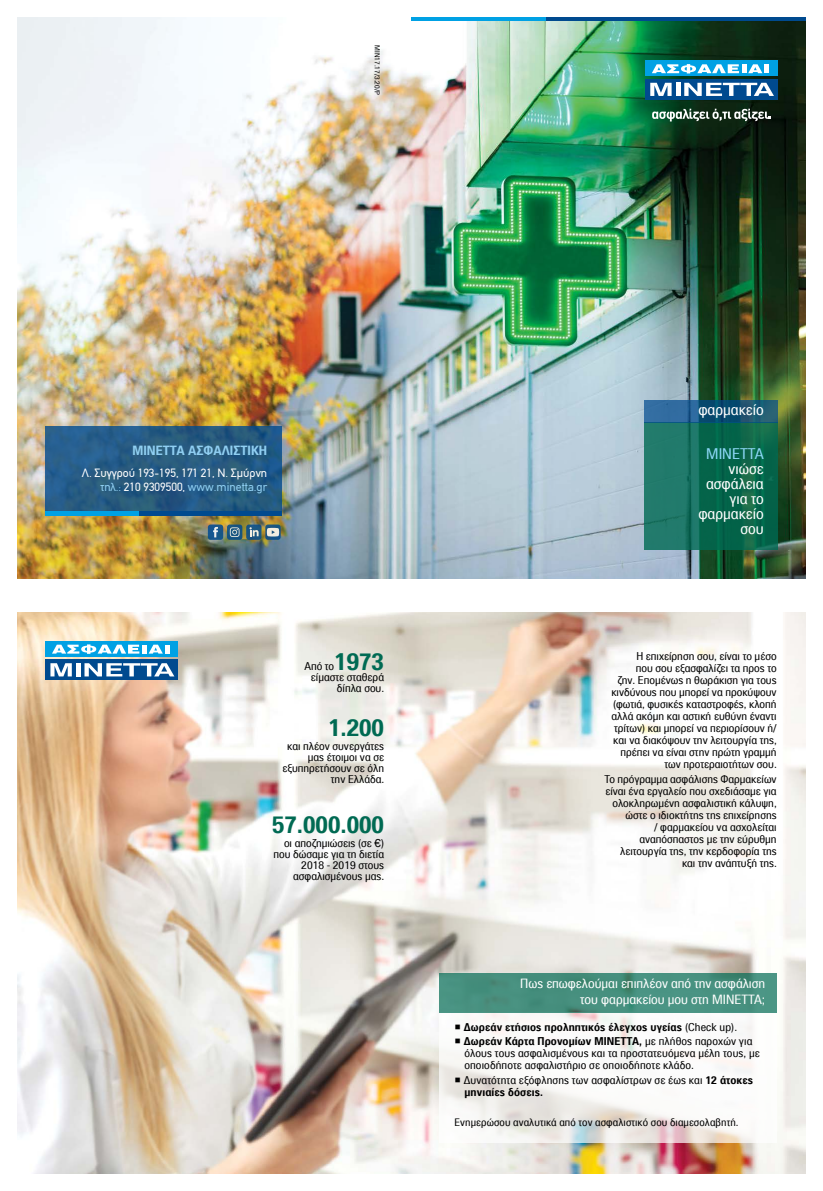
<style>
.page{position:relative;width:823px;height:1191px;background:#fff}
.page>*{position:absolute;margin:0;border:0;box-sizing:border-box;transform-origin:0 0}
.t1{font:700 24px "PF Paperback";color:#006a53}
.t2{font:15px/15px "PF Paperback";color:#fff;text-align:right}
.t3{font:15px "PF Paperback";color:#8ed8f8}
.t4{font:13px/15.6px "PF Paperback";color:#fff;text-align:right}
.t5{font:700 13px "PF Paperback";color:#90cff2}
.t6{font:12px/14px "PF Din Text";color:#fff;text-align:right}
.t7{font:11px/12px "PF Paperback";color:#000;text-align:right}
.t8{font:700 11px "PF Paperback";letter-spacing:.01em;color:#000}
.t9{font:10.5px "PF Paperback";letter-spacing:.01em;color:#000}
.t10{font:7px "PF Paperback";color:#000}
.s1{color:#90cff2}
.s2{font-weight:700;font-size:24px;color:#006a53}
.s3{font-family:"Minion Pro";font-weight:400;font-size:16px}
.s4{font-weight:400}
.s5{font-family:"Minion Pro";font-size:16px}
.s6{font-weight:700}
</style>
<div class="page">
<img style="left:17px;top:17px;width:788px;height:561px">
<svg style="left:643px;top:422px;width:134px;height:128px;background:#136e59"></svg>
<svg style="left:643px;top:400px;width:134px;height:22px;background:#1f5c84"></svg>
<hr style="left:411px;top:17px;width:135px;height:4px;background:#00a1e4">
<hr style="left:546px;top:17px;width:259px;height:4px;background:#004a8f">
<div style="left:645px;top:61px;width:131px;height:15px;background:#00a1e4"></div>
<svg style="left:652px;top:64px;width:110px;height:9px"></svg>
<div style="left:763px;top:64px;width:5px;height:9px;background:#fff"></div>
<div style="left:645px;top:79px;width:131px;height:21px;background:#004a8f"></div>
<svg style="left:650px;top:83px;width:21px;height:13px"></svg>
<div style="left:675px;top:83px;width:5px;height:13px;background:#fff"></div>
<svg style="left:684px;top:83px;width:89px;height:13px"></svg>
<svg style="left:651px;top:109px;width:119px;height:12px"></svg>
<img style="left:17px;top:612px;width:788px;height:562px">
<div style="left:45px;top:641px;width:133px;height:15px;background:#00a1e4"></div>
<svg style="left:52px;top:644px;width:117px;height:10px"></svg>
<div style="left:45px;top:659px;width:133px;height:21px;background:#004a8f"></div>
<svg style="left:50px;top:663px;width:22px;height:13px"></svg>
<div style="left:76px;top:663px;width:5px;height:13px;background:#fff"></div>
<svg style="left:84px;top:663px;width:90px;height:13px"></svg>
<svg style="left:438px;top:1012px;width:338px;height:130px"></svg>
<div style="left:438px;top:973px;width:338px;height:39px;background:#48917f"></div>
<svg style="left:45px;top:426px;width:237px;height:85px;background:#255a83"></svg>
<hr style="left:45px;top:511px;width:94px;height:4px;background:#00a1e4">
<hr style="left:139px;top:511px;width:143px;height:4px;background:#004a8f">
<div style="left:208px;top:524px;width:15px;height:16px;background:#15568c;border-radius:3px"></div>
<svg style="left:213px;top:527px;width:5px;height:10px"></svg>
<svg style="left:227px;top:524px;width:15px;height:16px"></svg>
<svg style="left:230px;top:527px;width:9px;height:10px"></svg>
<svg style="left:246px;top:524px;width:15px;height:16px"></svg>
<svg style="left:249px;top:527px;width:9px;height:9px"></svg>
<svg style="left:265px;top:524px;width:15px;height:16px"></svg>
<svg style="left:267px;top:528px;width:12px;height:8px"></svg>
<p class="t10" style="left:381px;top:45px;width:51px;rotate:90deg">ΜΙΝ17.17/3.20/P</p>
<p class="t5" style="left:132px;top:442px;width:136px">ΜΙΝΕΤΤΑ ΑΣΦΑΛΙΣΤΙΚΗ</p>
<p class="t6" style="left:82px;top:466px;width:187px">Λ. Συγγρού 193-195, 171 21, Ν. Σμύρνη <span class="s1">τηλ.:</span> 210 9309500, <span class="s1">www.minetta.gr</span></p>
<h2 class="t2" style="left:698px;top:402px;width:67px">φαρμακείο</h2>
<h2 class="t3" style="left:705px;top:445px;width:59px">ΜΙΝΕΤΤΑ</h2>
<h2 class="t2" style="left:698px;top:461px;width:67px">νιώσε ασφάλεια για το φαρμακείο σου</h2>
<p class="t7" style="left:304px;top:660px;width:81px;line-height:11px">Από το<span class="s2">1973 </span>είμαστε σταθερά δίπλα σου.</p>
<p class="t7" style="left:611px;top:650px;width:167px">Η επιχείρηση σου, είναι το μέσο<br>που σου εξασφαλίζει τα προς το<br>ζην. Επομένως η θωράκιση για τους κινδύνους που μπορεί να προκύψουν (φωτιά, φυσικές καταστροφές, κλοπή αλλά ακόμη και αστική ευθύνη έναντι τρίτων) και μπορεί να περιορίσουν ή/ και να διακόψουν την λειτουργία της, πρέπει να είναι στην πρώτη γραμμή των προτεραιοτήτων σου.</p>
<p class="t7" style="left:604px;top:772px;width:174px">Το πρόγραμμα ασφάλισης Φαρμακείων είναι ένα εργαλείο που σχεδιάσαμε για ολοκληρωμένη ασφαλιστική κάλυψη, ώστε ο ιδιοκτήτης της επιχείρησης<br>/ φαρμακείου να ασχολείται αναπόσπαστος με την εύρυθμη λειτουργία της, την κερδοφορία της και την ανάπτυξή της.</p>
<h1 class="t1" style="left:328px;top:713px;width:57px">1.200</h1>
<p class="t7" style="left:282px;top:740px;width:103px;line-height:11px">και πλέον συνεργάτες μας έτοιμοι να σε εξυπηρετήσουν σε όλη την Ελλάδα.</p>
<h1 class="t1" style="left:272px;top:809px;width:113px">57.000.000</h1>
<p class="t7" style="left:273px;top:837px;width:112px;line-height:11px">οι αποζημιώσεις (σε €) που δώσαμε για τη διετία<br>2018 - 2019 στους ασφαλισμένους μας.</p>
<p class="t4" style="left:520px;top:975px;width:246px">Πως επωφελούμαι επιπλέον από την ασφάλιση του φαρμακείου μου στη ΜΙΝΕΤΤΑ;</p>
<p class="t8" style="left:454px;top:1019px;width:284px"><span class="s3">■</span> Δωρεάν ετήσιος προληπτικός έλεγχος υγείας <span class="s4">(Check up).</span></p>
<p class="t7" style="left:464px;top:1035px;width:297px;text-align:left;text-indent:-10px"><span class="s5">■</span> <span class="s6">Δωρεάν Κάρτα Προνομίων ΜΙΝΕΤΤΑ,</span> με πλήθος παροχών για όλους τους ασφαλισμένους και τα προστατευόμενα μέλη τους, με οποιοδήποτε ασφαλιστήριο σε οποιοδήποτε κλάδο.</p>
<p class="t7" style="left:464px;top:1074px;width:290px;text-align:left;text-indent:-10px"><span class="s5">■</span> Δυνατότητα εξόφλησης των ασφαλίστρων σε έως και <span class="s6">12 άτοκες μηνιαίες δόσεις.</span></p>
<p class="t9" style="left:454px;top:1115px;width:285px">Ενημερώσου αναλυτικά από τον ασφαλιστικό σου διαμεσολαβητή.</p>
</div>
